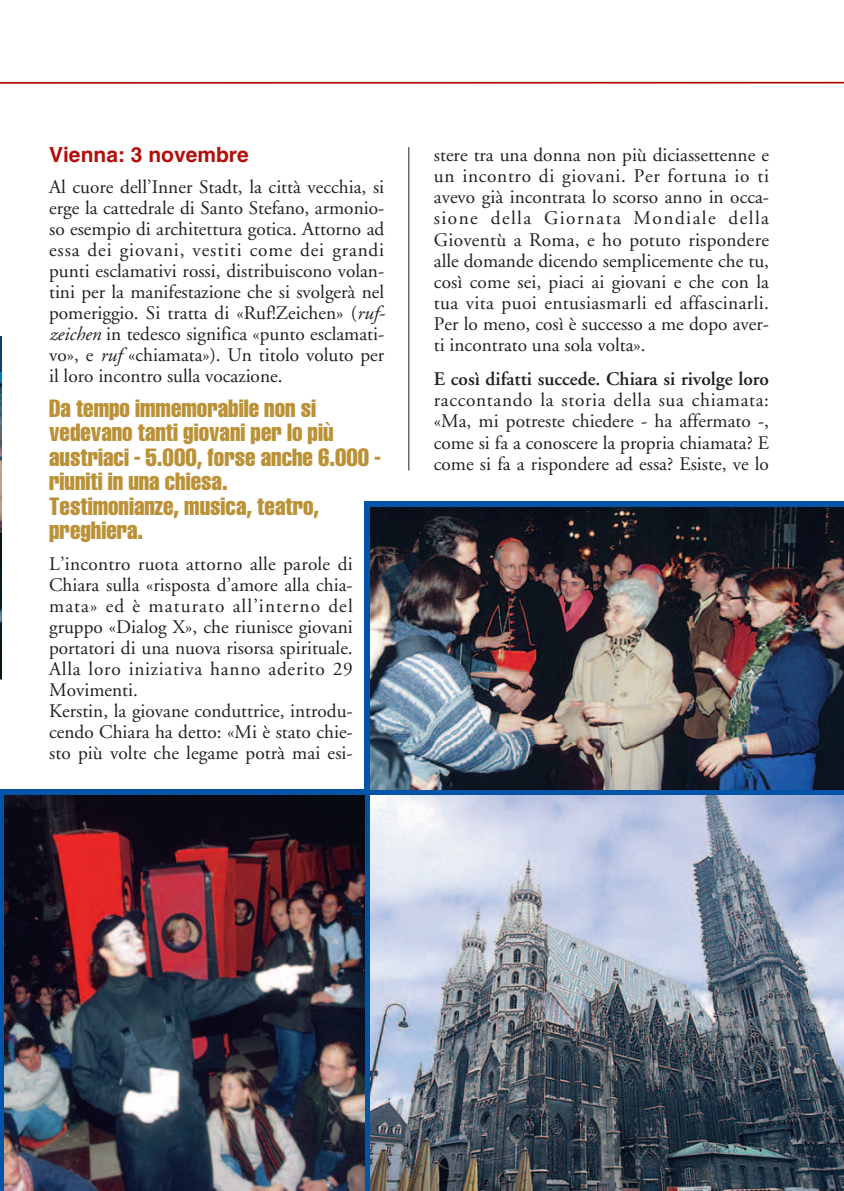
<style>
.page{position:relative;width:844px;height:1191px;background:#fff}
.page>*{position:absolute;margin:0;border:0;box-sizing:border-box;transform-origin:0 0}
.t1{font:extra-condensed 24.5px/24.5px "Helvetica";color:#bb9137}
.t2{font:700 21px "Helvetica";color:#b00f0b}
.t3{font:19.25px/21px "Adobe Garamond";color:#231f20;text-align:justify}
.t4{font:600 19.25px "Adobe Garamond";color:#231f20}
.s1{font-style:italic}
</style>
<div class="page">
<div style="left:0;top:789px;width:394px;height:402px;background:#0154a6"></div>
<div style="left:364px;top:501px;width:479px;height:690px;background:#0154a6"></div>
<hr style="left:408px;top:147px;width:1px;height:323px;background:#231f20">
<svg style="left:0;top:336px;width:2px;height:344px"></svg>
<img style="left:370px;top:795px;width:473px;height:396px">
<img style="left:4px;top:795px;width:360px;height:396px">
<img style="left:370px;top:507px;width:473px;height:282px">
<hr style="left:0;top:82px;width:843px;height:2px;background:#b00f0b">
<p class="t2" style="left:49px;top:147px;width:201px">Vienna: 3 novembre</p>
<p class="t3" style="left:49px;top:178px;width:337px">Al cuore dell’Inner Stadt, la città vecchia, si erge la cattedrale di Santo Stefano, armonio&shy;so esempio di architettura gotica. Attorno ad essa dei giovani, vestiti come dei grandi punti esclamativi rossi, distribuiscono volan&shy;tini per la manifestazione che si svolgerà nel pomeriggio. Si tratta di «Ruf!Zeichen» (<span class="s1">ruf&shy;zeichen</span> in tedesco significa «punto esclamati&shy;vo», e <span class="s1">ruf</span> «chiamata»). Un titolo voluto per il loro incontro sulla vocazione.</p>
<p class="t1" style="left:49px;top:398px;width:333px">Da tempo immemorabile non si vedevano tanti giovani per lo più austriaci - 5.000, forse anche 6.000 - riuniti in una chiesa.<br>Testimonianze, musica, teatro, preghiera.</p>
<p class="t3" style="left:49px;top:555px;width:305px;text-align:left">L’incontro ruota attorno alle parole di Chiara sulla «risposta d’amore alla chia&shy;mata» ed è maturato all’interno del gruppo «Dialog X», che riunisce giovani portatori di una nuova risorsa spirituale.<br>Alla loro iniziativa hanno aderito 29<br>Movimenti.<br>Kerstin, la giovane conduttrice, introdu&shy;cendo Chiara ha detto: «Mi è stato chie&shy;sto più volte che legame potrà mai esi-</p>
<p class="t3" style="left:434px;top:146px;width:336px">stere tra una donna non più diciassettenne e un incontro di giovani. Per fortuna io ti avevo già incontrata lo scorso anno in occa&shy;sione della Giornata Mondiale della Gioventù a Roma, e ho potuto rispondere alle domande dicendo semplicemente che tu, così come sei, piaci ai giovani e che con la tua vita puoi entusiasmarli ed affascinarli.<br>Per lo meno, così è successo a me dopo aver&shy;ti incontrato una sola volta».</p>
<p class="t4" style="left:434px;top:371px;width:336px">E così difatti succede. Chiara si rivolge loro</p>
<p class="t3" style="left:434px;top:391px;width:336px">raccontando la storia della sua chiamata: «Ma, mi potreste chiedere - ha affermato -, come si fa a conoscere la propria chiamata? E come si fa a rispondere ad essa? Esiste, ve lo</p>
</div>
